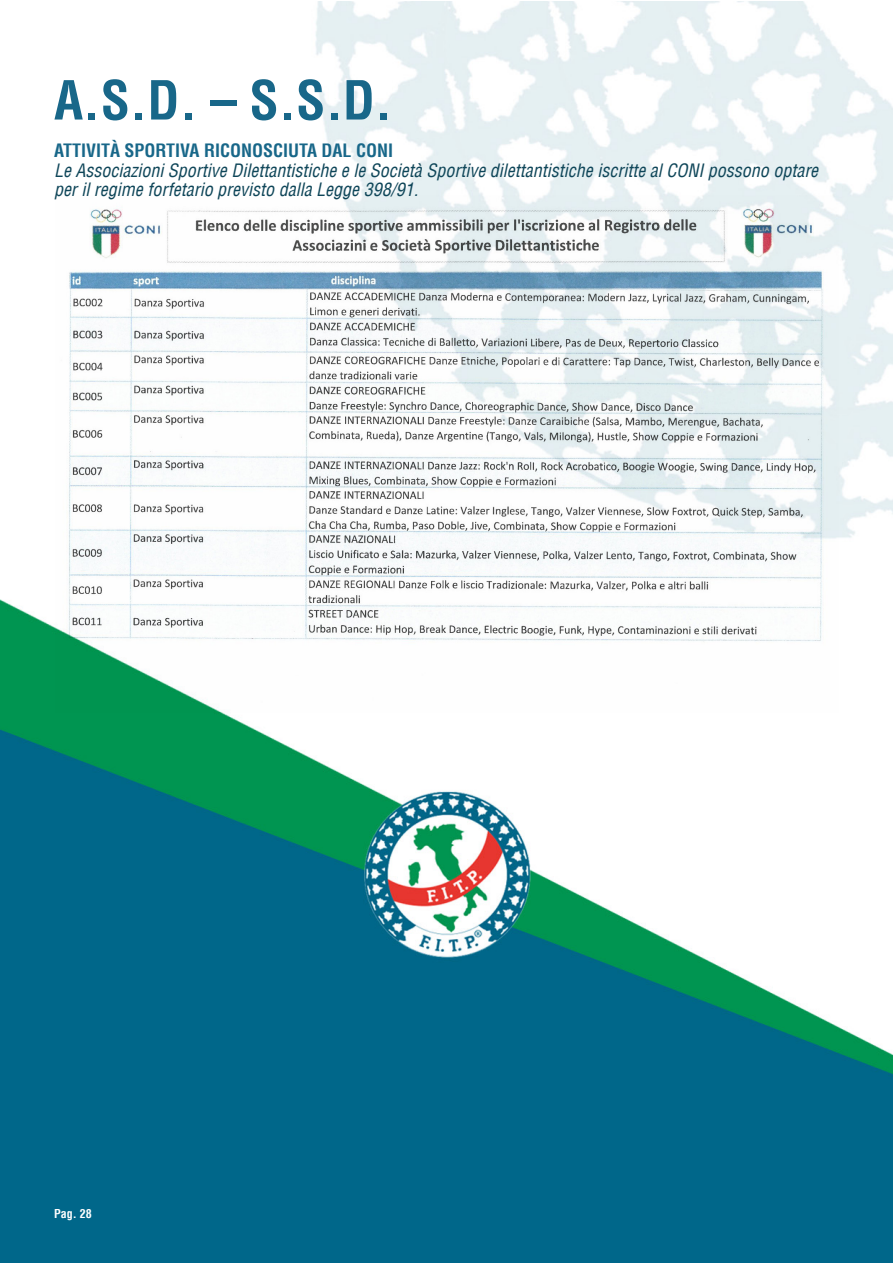
<style>
.page{position:relative;width:893px;height:1263px;background:#fff}
.page>*{position:absolute;margin:0;border:0;box-sizing:border-box;transform-origin:0 0}
.t1{font:700 condensed 52.5px "Helvetica LT";color:#186789}
.t2{font:italic condensed 18px/19.5px "Helvetica LT";color:#0f4659}
.t3{font:700 condensed 18px "Helvetica LT";color:#186789}
.t4{font:700 condensed 12px "Helvetica LT";color:#fff}
</style>
<div class="page">
<img style="left:1px;top:2px;width:892px;height:1261px">
<img style="left:56px;top:196px;width:783px;height:516px">
<p class="t1" style="left:54px;top:67px;width:340px">A.S.D. – S.S.D.</p>
<p class="t3" style="left:54px;top:139px;width:341px">ATTIVITÀ SPORTIVA RICONOSCIUTA DAL CONI</p>
<p class="t2" style="left:54px;top:160px;width:766px">Le Associazioni Sportive Dilettantistiche e le Società Sportive dilettantistiche iscritte al CONI possono optare per il regime forfetario previsto dalla Legge 398/91.</p>
<p class="t4" style="left:54px;top:1206px;width:39px">Pag. 28</p>
</div>
